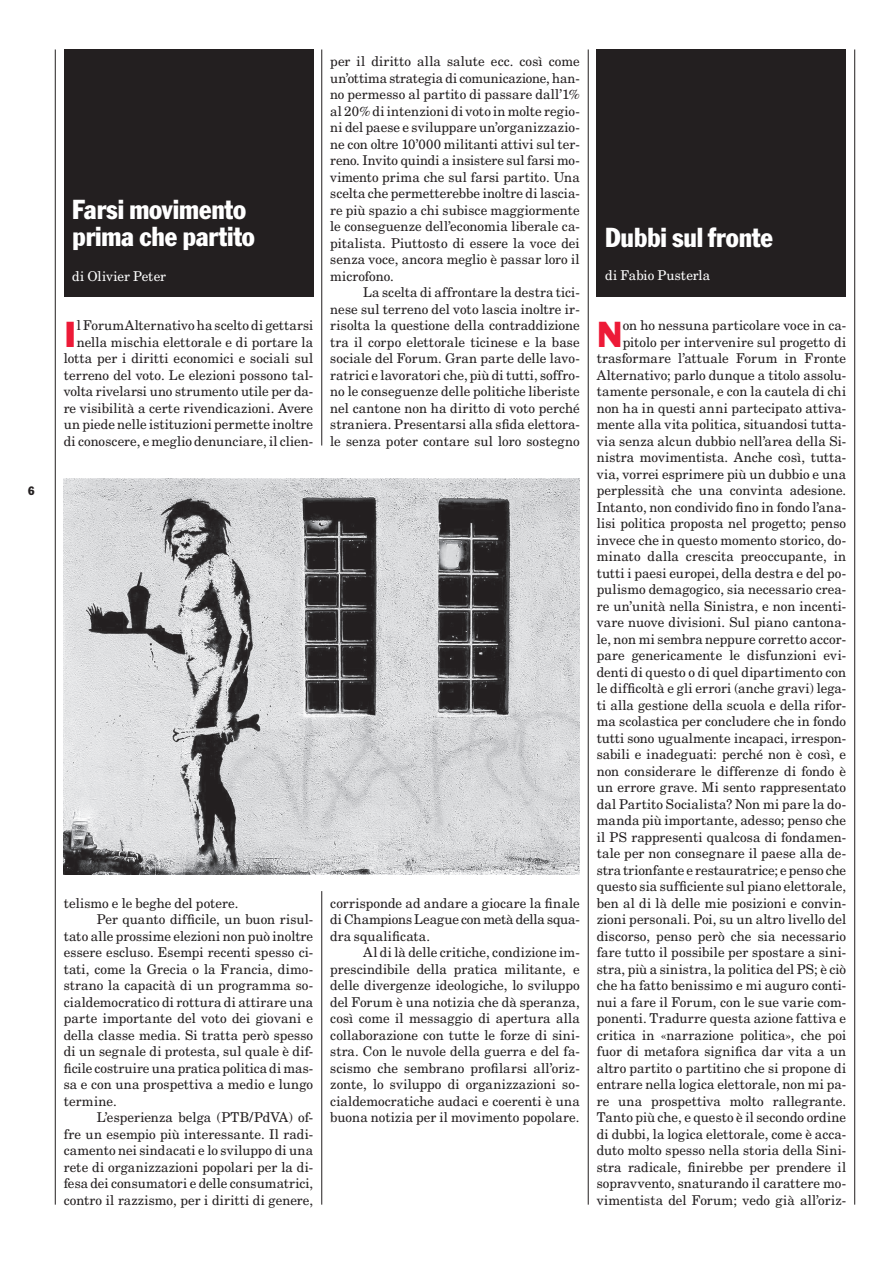
<style>
.page{position:relative;width:893px;height:1263px;background:#fff}
.page>*{position:absolute;margin:0;border:0;box-sizing:border-box;transform-origin:0 0}
.t1{font:33.3px "Franklin Gothic";color:#ed1a37}
.t2{font:condensed 27px/27px "Franklin Gothic";letter-spacing:-.005em;color:#fff}
.t3{font:13.5px/16.5px "New Century Schlbk LT";letter-spacing:.005em;color:#231f20;text-align:justify}
.t4{font:13.5px "New Century Schlbk LT";letter-spacing:-.005em;color:#fff}
.t5{font:condensed 12px "Franklin Gothic";color:#231f20}
</style>
<div class="page">
<div style="left:64px;top:50px;width:249px;height:247px;background:#231f20"></div>
<div style="left:597px;top:50px;width:249px;height:247px;background:#231f20"></div>
<img style="left:64px;top:479px;width:516px;height:396px">
<hr style="left:321px;top:50px;width:1px;height:396px;background:#231f20">
<hr style="left:321px;top:891px;width:1px;height:314px;background:#231f20">
<hr style="left:588px;top:49px;width:1px;height:1155px;background:#231f20">
<hr style="left:55px;top:49px;width:1px;height:1155px;background:#231f20">
<hr style="left:854px;top:49px;width:1px;height:1155px;background:#231f20">
<p class="t5" style="left:28px;top:483px;width:8px">6</p>
<h2 class="t2" style="left:72px;top:196px;width:184px">Farsi movimento prima che partito</h2>
<p class="t4" style="left:72px;top:267px;width:95px">di Olivier Peter</p>
<p class="t3" style="left:64px;top:317px;width:251px;text-align:right">l ForumAlternativo ha scelto di gettarsi nella mischia elettorale e di portare la lotta per i diritti economici e sociali sul terreno del voto. Le elezioni possono tal&shy;volta rivelarsi uno strumento utile per da&shy;re visibilità a certe rivendicazioni. Avere un piede nelle istituzioni permette inoltre di conoscere, e meglio denunciare, il clien-</p>
<h1 class="t1" style="left:64px;top:313px;width:14px">I</h1>
<p class="t3" style="left:64px;top:894px;width:176px">telismo e le beghe del potere.</p>
<p class="t3" style="left:97px;top:911px;width:218px">Per quanto difficile, un buon risul-</p>
<p class="t3" style="left:64px;top:927px;width:251px">tato alle prossime elezioni non può inoltre</p>
<p class="t3" style="left:64px;top:944px;width:251px">essere escluso. Esempi recenti spesso ci-</p>
<p class="t3" style="left:64px;top:960px;width:251px">tati, come la Grecia o la Francia, dimo-</p>
<p class="t3" style="left:64px;top:977px;width:251px">strano la capacità di un programma so-</p>
<p class="t3" style="left:64px;top:993px;width:251px">cialdemocratico di rottura di attirare una</p>
<p class="t3" style="left:64px;top:1010px;width:251px">parte importante del voto dei giovani e</p>
<p class="t3" style="left:64px;top:1026px;width:251px">della classe media. Si tratta però spesso</p>
<p class="t3" style="left:64px;top:1043px;width:251px">di un segnale di protesta, sul quale è dif-</p>
<p class="t3" style="left:64px;top:1059px;width:251px">ficile costruire una pratica politica di mas-</p>
<p class="t3" style="left:64px;top:1076px;width:251px">sa e con una prospettiva a medio e lungo</p>
<p class="t3" style="left:64px;top:1092px;width:54px">termine.</p>
<p class="t3" style="left:97px;top:1109px;width:218px">L’esperienza belga (PTB/PdVA) of-</p>
<p class="t3" style="left:64px;top:1125px;width:251px">fre un esempio più interessante. Il radi-</p>
<p class="t3" style="left:64px;top:1142px;width:251px">camento nei sindacati e lo sviluppo di una</p>
<p class="t3" style="left:64px;top:1158px;width:251px">rete di organizzazioni popolari per la di-</p>
<p class="t3" style="left:64px;top:1175px;width:251px">fesa dei consumatori e delle consumatrici,</p>
<p class="t3" style="left:64px;top:1191px;width:251px">contro il razzismo, per i diritti di genere,</p>
<p class="t3" style="left:330px;top:53px;width:251px">per il diritto alla salute ecc. così come un’ottima strategia di comunicazione, han&shy;no permesso al partito di passare dall’1% al 20% di intenzioni di voto in molte regio&shy;ni del paese e sviluppare un’organizzazio&shy;ne con oltre 10’000 militanti attivi sul ter&shy;reno. Invito quindi a insistere sul farsi mo&shy;vimento prima che sul farsi partito. Una scelta che permetterebbe inoltre di lascia&shy;re più spazio a chi subisce maggiormente le conseguenze dell’economia liberale ca&shy;pitalista. Piuttosto di essere la voce dei senza voce, ancora meglio è passar loro il microfono.</p>
<p class="t3" style="left:330px;top:284px;width:251px;text-indent:33px">La scelta di affrontare la destra tici&shy;nese sul terreno del voto lascia inoltre ir&shy;risolta la questione della contraddizione tra il corpo elettorale ticinese e la base sociale del Forum. Gran parte delle lavo&shy;ratrici e lavoratori che, più di tutti, soffro&shy;no le conseguenze delle politiche liberiste nel cantone non ha diritto di voto perché straniera. Presentarsi alla sfida elettora&shy;le senza poter contare sul loro sostegno</p>
<p class="t3" style="left:330px;top:894px;width:251px">corrisponde ad andare a giocare la finale di Champions League con metà della squa&shy;dra squalificata.</p>
<p class="t3" style="left:330px;top:944px;width:251px;text-indent:33px">Al di là delle critiche, condizione im&shy;prescindibile della pratica militante, e delle divergenze ideologiche, lo sviluppo del Forum è una notizia che dà speranza, così come il messaggio di apertura alla collaborazione con tutte le forze di sini&shy;stra. Con le nuvole della guerra e del fa&shy;scismo che sembrano profilarsi all’oriz&shy;zonte, lo sviluppo di organizzazioni so&shy;cialdemocratiche audaci e coerenti è una buona notizia per il movimento popolare.</p>
<h2 class="t2" style="left:605px;top:224px;width:169px">Dubbi sul fronte</h2>
<p class="t4" style="left:605px;top:267px;width:106px">di Fabio Pusterla</p>
<p class="t3" style="left:597px;top:317px;width:251px;text-align:right">on ho nessuna particolare voce in ca&shy;pitolo per intervenire sul progetto di trasformare l’attuale Forum in Fronte Alternativo; parlo dunque a titolo assolu&shy;tamente personale, e con la cautela di chi non ha in questi anni partecipato attiva&shy;mente alla vita politica, situandosi tutta&shy;via senza alcun dubbio nell’area della Si&shy;nistra movimentista. Anche così, tutta&shy;via, vorrei esprimere più un dubbio e una perplessità che una convinta adesione.<br>Intanto, non condivido fino in fondo l’ana&shy;lisi politica proposta nel progetto; penso invece che in questo momento storico, do&shy;minato dalla crescita preoccupante, in tutti i paesi europei, della destra e del po&shy;pulismo demagogico, sia necessario crea&shy;re un’unità nella Sinistra, e non incenti&shy;vare nuove divisioni. Sul piano cantona&shy;le, non mi sembra neppure corretto accor&shy;pare genericamente le disfunzioni evi&shy;denti di questo o di quel dipartimento con le difficoltà e gli errori (anche gravi) lega&shy;ti alla gestione della scuola e della rifor&shy;ma scolastica per concludere che in fondo tutti sono ugualmente incapaci, irrespon&shy;sabili e inadeguati: perché non è così, e non considerare le differenze di fondo è un errore grave. Mi sento rappresentato dal Partito Socialista? Non mi pare la do&shy;manda più importante, adesso; penso che il PS rappresenti qualcosa di fondamen&shy;tale per non consegnare il paese alla de&shy;stra trionfante e restauratrice; e penso che questo sia sufficiente sul piano elettorale, ben al di là delle mie posizioni e convin&shy;zioni personali. Poi, su un altro livello del discorso, penso però che sia necessario fare tutto il possibile per spostare a sini&shy;stra, più a sinistra, la politica del PS; è ciò che ha fatto benissimo e mi auguro conti&shy;nui a fare il Forum, con le sue varie com&shy;ponenti. Tradurre questa azione fattiva e critica in «narrazione politica», che poi fuor di metafora significa dar vita a un altro partito o partitino che si propone di entrare nella logica elettorale, non mi pa&shy;re una prospettiva molto rallegrante.<br>Tanto più che, e questo è il secondo ordine di dubbi, la logica elettorale, come è acca&shy;duto molto spesso nella storia della Sini&shy;stra radicale, finirebbe per prendere il sopravvento, snaturando il carattere mo&shy;vimentista del Forum; vedo già all’oriz-</p>
<h1 class="t1" style="left:597px;top:313px;width:27px">N</h1>
</div>
